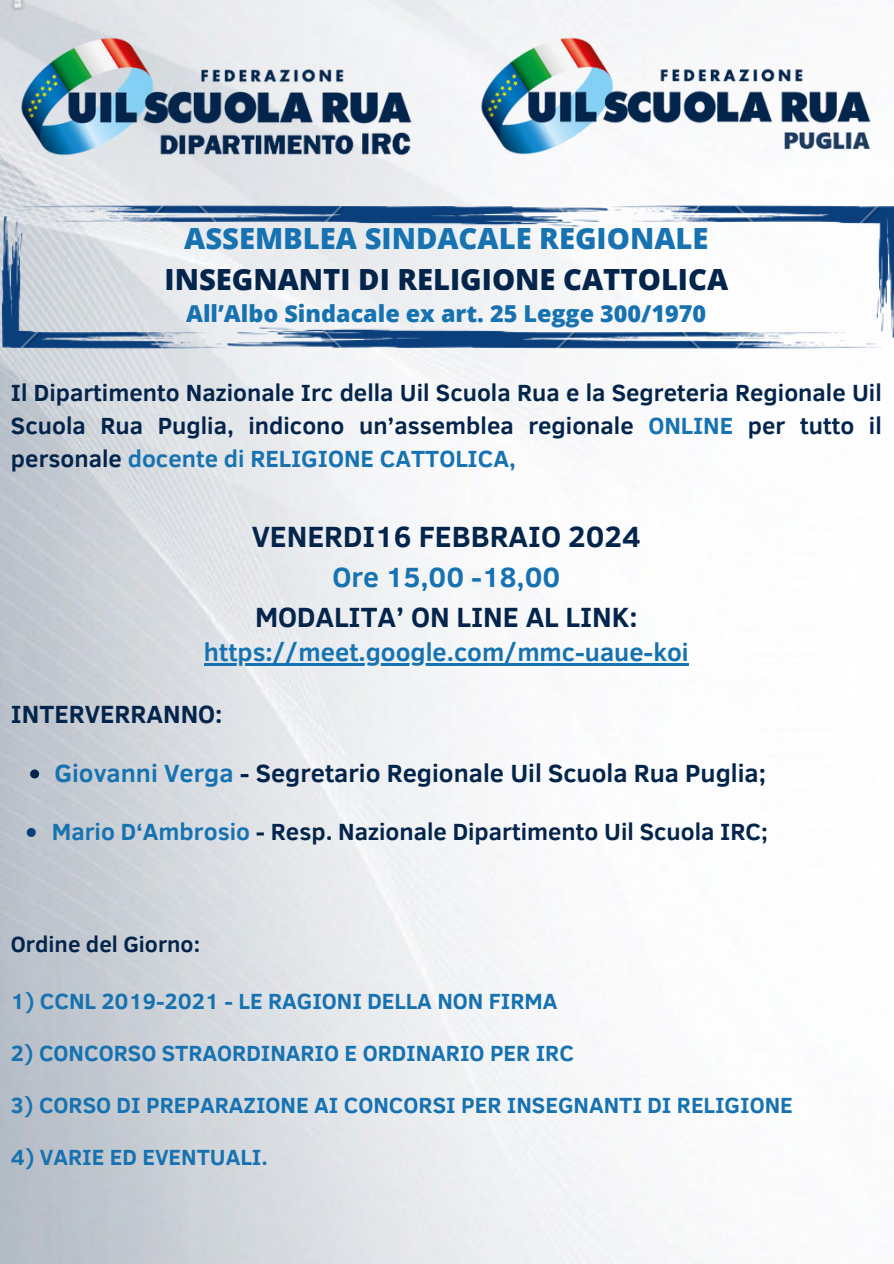
<style>
.page{position:relative;width:894px;height:1264px;background:#fff}
.page>*{position:absolute;margin:0;border:0;box-sizing:border-box;transform-origin:0 0}
.t1{font:700 30px "Clear Sans";color:#03244b}
.t2{font:800 29.1px/40.5px "Open Sans";color:#03244b;text-align:center}
.t3{font:700 28.5px/39.3px "Clear Sans";color:#03244b;text-align:center}
.t4{font:700 25.5px "Clear Sans";color:#03244b}
.t5{font:700 25.5px "Clear Sans";color:#1672b0}
.t6{font:700 24px/32.7px "Clear Sans";color:#03244b;text-align:justify}
.t7{font:800 23.4px "Open Sans";color:#1672b0}
.t8{font:700 22.5px "Clear Sans";color:#1672b0}
.t9{font:700 22.5px "Clear Sans";color:#03244b}
.s1{color:#1672b0}
</style>
<div class="page">
<img style="left:0;top:0;width:836px;height:1263px">
<hr style="left:204px;top:663px;width:484px;height:3px;background:#1672b0">
<svg style="left:30px;top:769px;width:9px;height:9px"></svg>
<svg style="left:27px;top:828px;width:9px;height:9px"></svg>
<img style="left:11px;top:28px;width:411px;height:135px">
<img style="left:3px;top:205px;width:890px;height:143px">
<img style="left:471px;top:29px;width:400px;height:134px">
<h4 class="t2" style="left:164px;top:217px;width:565px"><span class="s1">ASSEMBLEA SINDACALE REGIONALE<br></span>INSEGNANTI DI RELIGIONE CATTOLICA</h4>
<h4 class="t7" style="left:186px;top:297px;width:521px">All’Albo Sindacale ex art. 25 Legge 300/1970</h4>
<p class="t6" style="left:11px;top:375px;width:872px">Il Dipartimento Nazionale Irc della Uil Scuola Rua e la Segreteria Regionale Uil Scuola Rua Puglia, indicono un’assemblea regionale <span class="s1">ONLINE</span> per tutto il personale <span class="s1">docente di RELIGIONE CATTOLICA,</span></p>
<p class="t1" style="left:252px;top:514px;width:390px">VENERDI16 FEBBRAIO 2024</p>
<p class="t3" style="left:255px;top:556px;width:384px"><span class="s1">Ore 15,00 -18,00<br></span>MODALITA’ ON LINE AL LINK:</p>
<p class="t5" style="left:204px;top:634px;width:486px">https://meet.google.com/mmc-uaue-koi</p>
<p class="t4" style="left:11px;top:695px;width:213px">INTERVERRANNO:</p>
<p class="t4" style="left:54px;top:754px;width:713px"><span class="s1">Giovanni Verga</span> - Segretario Regionale Uil Scuola Rua Puglia;</p>
<p class="t6" style="left:52px;top:814px;width:717px"><span class="s1">Mario D‘Ambrosio</span> - Resp. Nazionale Dipartimento Uil Scuola IRC;</p>
<h2 class="t9" style="left:11px;top:927px;width:190px">Ordine del Giorno:</h2>
<h2 class="t8" style="left:11px;top:984px;width:548px">1) CCNL 2019-2021 - LE RAGIONI DELLA NON FIRMA</h2>
<h2 class="t8" style="left:11px;top:1036px;width:564px">2) CONCORSO STRAORDINARIO E ORDINARIO PER IRC</h2>
<h2 class="t8" style="left:11px;top:1088px;width:783px">3) CORSO DI PREPARAZIONE AI CONCORSI PER INSEGNANTI DI RELIGIONE</h2>
<h1 class="t8" style="left:11px;top:1140px;width:258px">4) VARIE ED EVENTUALI.</h1>
</div>
